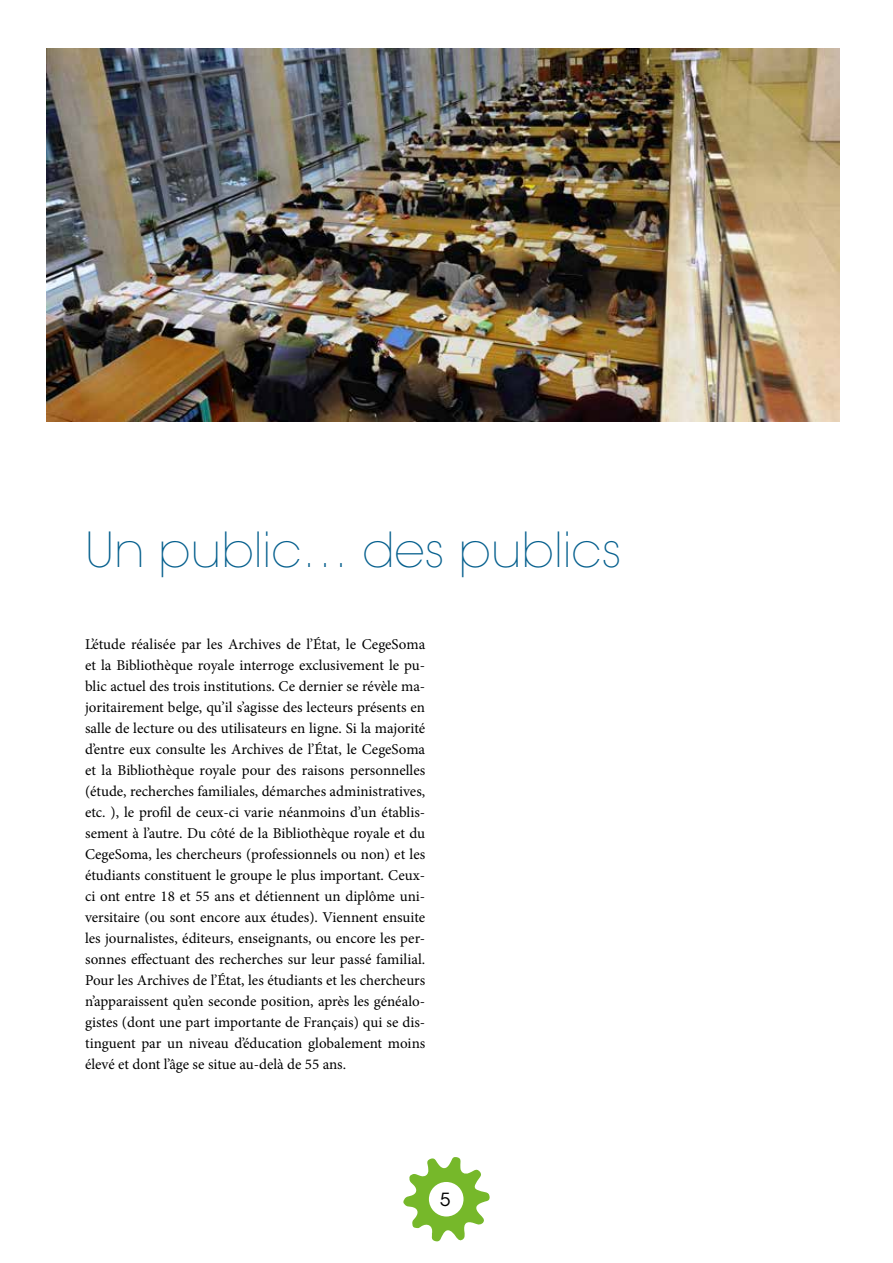
<style>
.page{position:relative;width:893px;height:1263px;background:#fff}
.page>*{position:absolute;margin:0;border:0;box-sizing:border-box;transform-origin:0 0}
.t1{font:200 48px "ITC Avant Garde Std";color:#055f8d}
.t2{font:18px "ITC Avant Garde Std";color:#000}
.t3{font:15px/21px "Minion Pro";color:#000;text-align:justify}
</style>
<div class="page">
<img style="left:47px;top:49px;width:792px;height:373px">
<svg style="left:403px;top:1157px;width:87px;height:85px"></svg>
<h1 class="t1" style="left:85px;top:522px;width:538px">Un public… des publics</h1>
<p class="t3" style="left:85px;top:634px;width:342px">L’étude réalisée par les Archives de l’État, le CegeSoma et la Bibliothèque royale interroge exclusivement le pu&shy;blic actuel des trois institutions. Ce dernier se révèle ma&shy;joritairement belge, qu’il s’agisse des lecteurs présents en salle de lecture ou des utilisateurs en ligne. Si la majorité d’entre eux consulte les Archives de l’État, le CegeSoma et la Bibliothèque royale pour des raisons personnelles (étude, recherches familiales, démarches administratives, etc. ), le profil de ceux-ci varie néanmoins d’un établis&shy;sement à l’autre. Du côté de la Bibliothèque royale et du CegeSoma, les chercheurs (professionnels ou non) et les étudiants constituent le groupe le plus important. Ceux&shy;ci ont entre 18 et 55 ans et détiennent un diplôme uni&shy;versitaire (ou sont encore aux études). Viennent ensuite les journalistes, éditeurs, enseignants, ou encore les per&shy;sonnes effectuant des recherches sur leur passé familial.<br>Pour les Archives de l’État, les étudiants et les chercheurs n’apparaissent qu’en seconde position, après les généalo&shy;gistes (dont une part importante de Français) qui se dis&shy;tinguent par un niveau d’éducation globalement moins élevé et dont l’âge se situe au-delà de 55 ans.</p>
<p class="t2" style="left:440px;top:1188px;width:12px">5</p>
</div>
